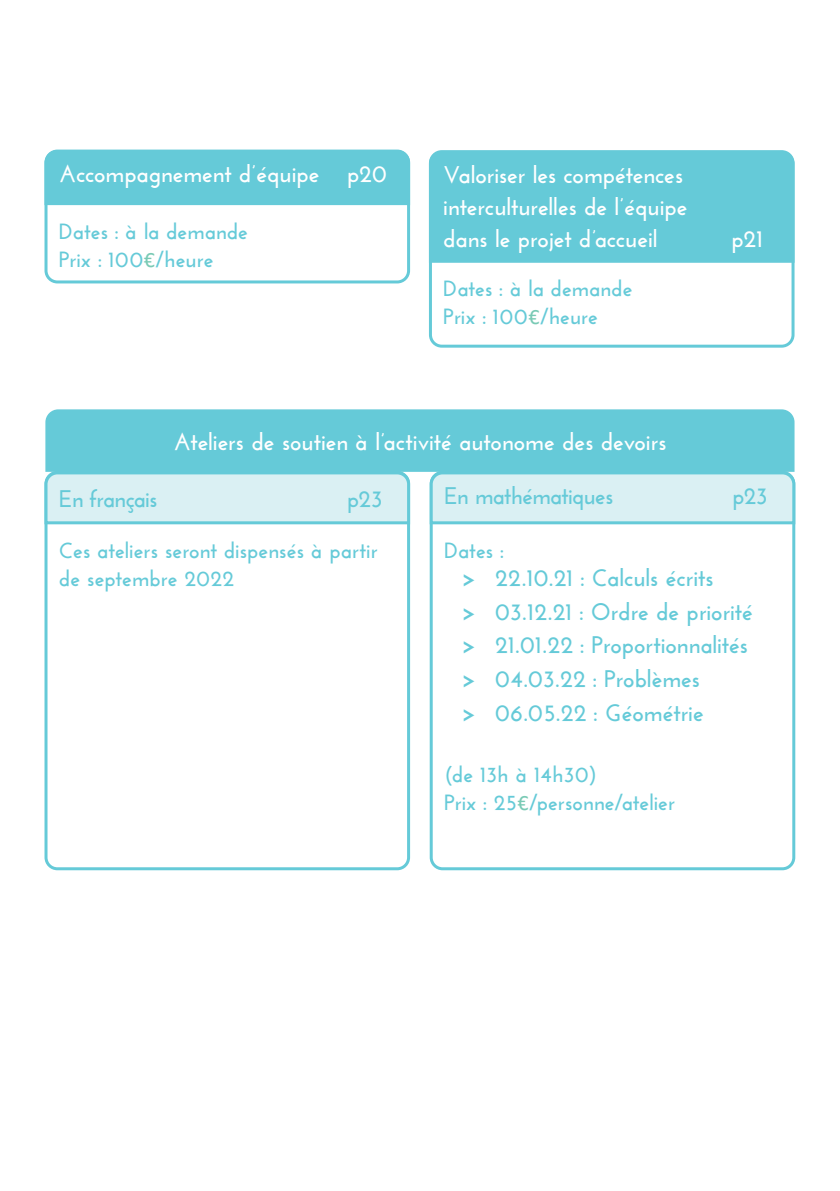
<style>
.page{position:relative;width:840px;height:1191px;background:#fff}
.page>*{position:absolute;margin:0;border:0;box-sizing:border-box;transform-origin:0 0}
.texte{font:700 24px/32px "Josefin Sans";letter-spacing:-.01em;color:#fff}
.texte-2{font:700 24px "Josefin Sans";letter-spacing:-.01em;color:#65cad8}
.texte-3{font:700 24px "Josefin Sans";letter-spacing:-.03em;color:#65cad8}
.texte-4{font:700 24px "Josefin Sans";letter-spacing:-.035em;color:#65cad8}
.texte-5{font:700 22px/28px "Josefin Sans";letter-spacing:-.005em;color:#65cad8}
.s1{font-family:"Calibri";font-weight:400;color:#7acab5}
</style>
<div class="page">
<div style="left:44px;top:150px;width:366px;height:133px;border:3px solid #65cad8;border-radius:11px"></div>
<div style="left:44px;top:149px;width:367px;height:58px;background:#65cad8"></div>
<div style="left:428px;top:150px;width:366px;height:198px;border:3px solid #65cad8;border-radius:11px"></div>
<div style="left:428px;top:150px;width:367px;height:114px;background:#65cad8"></div>
<div style="left:44px;top:471px;width:366px;height:399px;border:3px solid #65cad8;border-radius:11px"></div>
<svg style="left:44px;top:473px;width:367px;height:53px;background:#cfecf0"></svg>
<div style="left:45px;top:409px;width:750px;height:64px;background:#65cad8"></div>
<div style="left:429px;top:471px;width:365px;height:399px;border:3px solid #65cad8;border-radius:11px"></div>
<svg style="left:428px;top:470px;width:368px;height:56px;background:#caeaef"></svg>
<p class="texte" style="left:59px;top:158px;width:329px">Accompagnement d’équipe p20</p>
<p class="texte-5" style="left:59px;top:217px;width:191px">Dates : à la demande</p>
<p class="texte-5" style="left:59px;top:245px;width:156px">Prix : 100<span class="s1">€</span>/heure</p>
<p class="texte" style="left:443px;top:159px;width:246px">Valoriser les compétences interculturelles de l’équipe dans le projet d’accueil</p>
<p class="texte-5" style="left:443px;top:275px;width:191px">Dates : à la demande</p>
<p class="texte-5" style="left:443px;top:303px;width:156px">Prix : 100<span class="s1">€</span>/heure</p>
<p class="texte" style="left:173px;top:425px;width:494px">Ateliers de soutien à l’activité autonome des devoirs</p>
<p class="texte" style="left:731px;top:223px;width:33px">p21</p>
<p class="texte-4" style="left:59px;top:484px;width:100px">En français</p>
<p class="texte-2" style="left:347px;top:484px;width:37px">p23</p>
<p class="texte-5" style="left:59px;top:536px;width:320px">Ces ateliers seront dispensés à partir de septembre 2022</p>
<p class="texte-3" style="left:444px;top:481px;width:171px">En mathématiques</p>
<p class="texte-2" style="left:732px;top:481px;width:37px">p23</p>
<p class="texte-5" style="left:444px;top:536px;width:61px">Dates :</p>
<p class="texte-2" style="left:461px;top:563px;width:254px">&gt; 22.10.21 : Calculs écrits</p>
<p class="texte-2" style="left:461px;top:597px;width:293px">&gt; 03.12.21 : Ordre de priorité</p>
<p class="texte-2" style="left:461px;top:631px;width:288px">&gt; 21.01.22 : Proportionnalités</p>
<p class="texte-2" style="left:461px;top:664px;width:240px">&gt; 04.03.22 : Problèmes</p>
<p class="texte-2" style="left:461px;top:698px;width:244px">&gt; 06.05.22 : Géométrie</p>
<p class="texte-5" style="left:444px;top:760px;width:154px">(de 13h à 14h30)</p>
<p class="texte-5" style="left:444px;top:788px;width:232px">Prix : 25<span class="s1">€</span>/personne/atelier</p>
</div>
